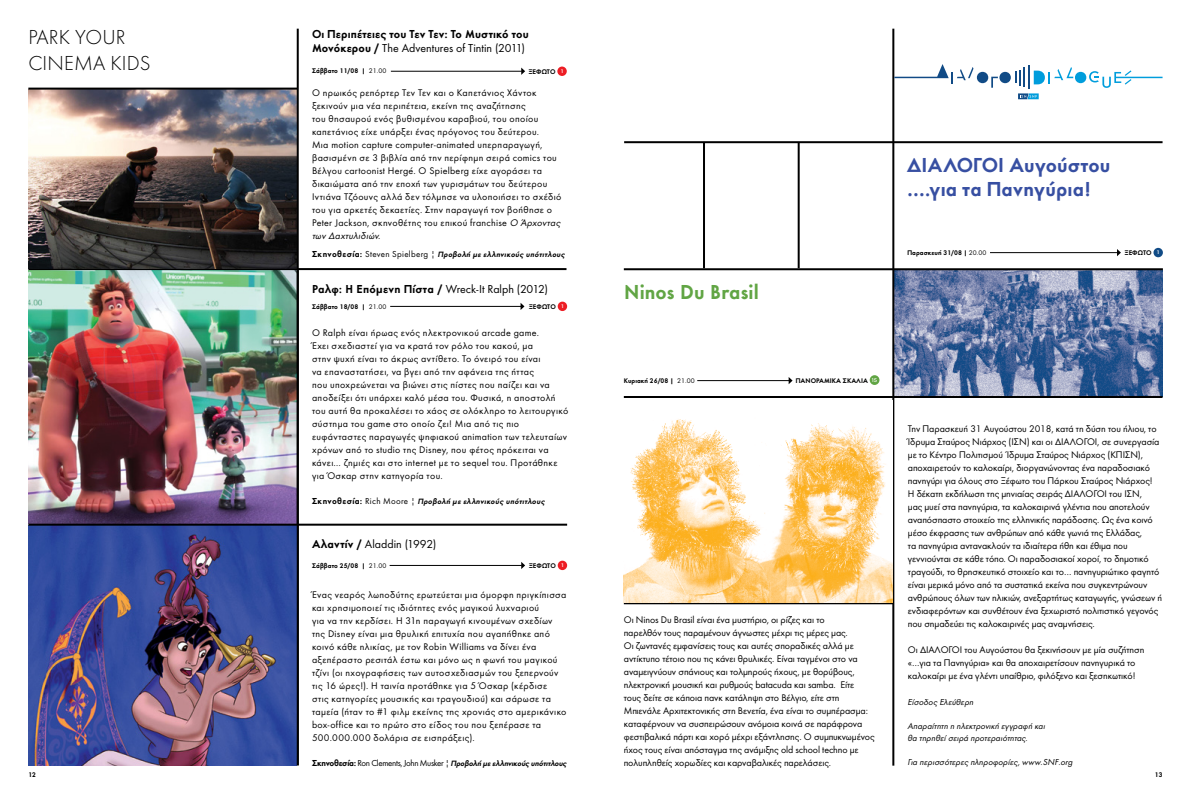
<style>
.page{position:relative;width:1191px;height:794px;background:#fff}
.page>*{position:absolute;margin:0;border:0;box-sizing:border-box;transform-origin:0 0}
.t1{font:600 21px/24px "Futura";letter-spacing:.005em;color:#374fa2}
.t2{font:100 21px/25.2px "Futura";color:#000}
.t3{font:600 21px "Futura";letter-spacing:.005em;color:#61a544}
.t4{font:600 12px/14px "Futura";letter-spacing:.015em;color:#000}
.t5{font:12px "Futura";letter-spacing:-.005em;color:#000}
.t6{font:10px/13px "Futura";letter-spacing:.03em;color:#000}
.t7{font:10px/13px "Futura";letter-spacing:-.01em;color:#000}
.t8{font:italic 9px/12px "Futura";color:#000}
.t9{font:italic 600 8px "Futura";letter-spacing:.02em;color:#000}
.t10{font:italic 600 8px "Futura";letter-spacing:-.02em;color:#000}
.t11{font:600 7px "Futura";color:#000}
.s1{font-weight:400}
.s2{font-style:italic}
.s3{font-style:normal;font-size:9px}
.s4{font-weight:400;font-style:normal;font-size:9px}
.s5{font-family:"Gotham Greek";font-weight:500;font-size:5.2px;color:#fff}
.s6{font-weight:600}
</style>
<div class="page">
<img style="left:894px;top:270px;width:268px;height:126px">
<hr style="left:892px;top:29px;width:2px;height:736px;background:#000">
<hr style="left:703px;top:142px;width:2px;height:126px;background:#000">
<hr style="left:797px;top:142px;width:2px;height:126px;background:#000">
<hr style="left:624px;top:268px;width:538px;height:2px;background:#000">
<hr style="left:624px;top:396px;width:538px;height:2px;background:#000">
<hr style="left:624px;top:602px;width:269px;height:2px;background:#000">
<hr style="left:624px;top:141px;width:538px;height:2px;background:#000">
<hr style="left:990px;top:252px;width:127px;height:1px;background:#000">
<svg style="left:1117px;top:249px;width:4px;height:7px"></svg>
<div style="left:1153px;top:248px;width:9px;height:9px;background:#114b86;border-radius:50%"></div>
<svg style="left:991px;top:77px;width:7px;height:11px"></svg>
<svg style="left:1015px;top:68px;width:10px;height:19px"></svg>
<hr style="left:1027px;top:66px;width:2px;height:23px;background:#114b86">
<div style="left:977px;top:72px;width:11px;height:11px;background:#114b86;border-radius:50%"></div>
<div style="left:999px;top:72px;width:11px;height:11px;background:#114b86;border-radius:50%"></div>
<div style="left:1075px;top:72px;width:11px;height:11px;background:#009ddc;border-radius:50%"></div>
<svg style="left:1018px;top:93px;width:20px;height:6px"></svg>
<svg style="left:1089px;top:70px;width:73px;height:18px"></svg>
<svg style="left:1033px;top:67px;width:40px;height:17px"></svg>
<svg style="left:894px;top:64px;width:79px;height:19px"></svg>
<img style="left:28px;top:270px;width:269px;height:253px">
<hr style="left:28px;top:268px;width:538px;height:2px;background:#000">
<hr style="left:390px;top:306px;width:131px;height:1px;background:#000">
<svg style="left:520px;top:303px;width:4px;height:7px"></svg>
<hr style="left:389px;top:565px;width:133px;height:1px;background:#000">
<svg style="left:521px;top:562px;width:4px;height:7px"></svg>
<div style="left:558px;top:302px;width:9px;height:9px;background:#ed1d24;border-radius:50%"></div>
<div style="left:558px;top:560px;width:9px;height:10px;background:#ed1d24;border-radius:50%"></div>
<img style="left:28px;top:525px;width:269px;height:240px">
<hr style="left:391px;top:71px;width:131px;height:1px;background:#000">
<svg style="left:521px;top:68px;width:4px;height:7px"></svg>
<div style="left:557px;top:67px;width:10px;height:9px;background:#ed1d24;border-radius:50%"></div>
<hr style="left:28px;top:523px;width:539px;height:2px;background:#000">
<img style="left:28px;top:90px;width:269px;height:178px">
<hr style="left:297px;top:29px;width:2px;height:736px;background:#000">
<hr style="left:28px;top:88px;width:270px;height:2px;background:#000">
<img style="left:624px;top:419px;width:268px;height:183px">
<hr style="left:697px;top:380px;width:92px;height:1px;background:#000">
<svg style="left:788px;top:377px;width:4px;height:7px"></svg>
<svg style="left:869px;top:375px;width:10px;height:10px"></svg>
<svg style="left:871px;top:378px;width:5px;height:4px"></svg>
<h1 class="t2" style="left:28px;top:25px;width:124px">PARK YOUR<br>CINEMA KIDS</h1>
<p class="t4" style="left:312px;top:27px;width:218px">Οι Περιπέτειες του Τεν Τεν: Το Μυστικό του<br>Μονόκερου / <span class="s1">The Adventures of Tintin (2011)</span></p>
<p class="t6" style="left:312px;top:86px;width:251px">Ο ηρωικός ρεπόρτερ Τεν Τεν και ο Καπετάνιος Χάντοκ ξεκινούν μια νέα περιπέτεια, εκείνη της αναζήτησης<br>του θησαυρού ενός βυθισμένου καραβιού, του οποίου καπετάνιος είχε υπάρξει ένας πρόγονος του δεύτερου.<br>Μια motion capture computer-animated υπερπαραγωγή, βασισμένη σε 3 βιβλία από την περίφημη σειρά comics του Βέλγου cartoonist Hergé. Ο Spielberg είχε αγοράσει τα δικαιώματα από την εποχή των γυρισμάτων του δεύτερου Ιντιάνα Τζόουνς αλλά δεν τόλμησε να υλοποιήσει το σχέδιό του για αρκετές δεκαετίες. Στην παραγωγή τον βοήθησε ο Peter Jackson, σκηνοθέτης του επικού franchise <span class="s2">Ο Άρχοντας των Δαχτυλιδιών</span>.</p>
<p class="t9" style="left:312px;top:250px;width:254px"><span class="s3">Σκηνοθεσία:</span> <span class="s4">Steven Spielberg |</span> Προβολή με ελληνικούς υπότιτλους</p>
<p class="t11" style="left:312px;top:67px;width:76px">Σάββατο 11/08 | <span class="s1">21.00</span></p>
<p class="t11" style="left:529px;top:67px;width:36px">ΞΕΦΩΤΟ <span class="s5">1</span></p>
<p class="t4" style="left:312px;top:281px;width:237px">Ραλφ: Η Επόμενη Πίστα / <span class="s1">Wreck-It Ralph (2012)</span></p>
<p class="t11" style="left:312px;top:302px;width:76px">Σάββατο 18/08 | <span class="s1">21.00</span></p>
<p class="t11" style="left:529px;top:302px;width:36px">ΞΕΦΩΤΟ <span class="s5">1</span></p>
<p class="t6" style="left:312px;top:326px;width:258px">Ο Ralph είναι ήρωας ενός ηλεκτρονικού arcade game.<br>Έχει σχεδιαστεί για να κρατά τον ρόλο του κακού, μα<br>στην ψυχή είναι το άκρως αντίθετο. Το όνειρό του είναι<br>να επαναστατήσει, να βγει από την αφάνεια της ήττας<br>που υποχρεώνεται να βιώνει στις πίστες που παίζει και να αποδείξει ότι υπάρχει καλό μέσα του. Φυσικά, η αποστολή του αυτή θα προκαλέσει το χάος σε ολόκληρο το λειτουργικό σύστημα του game στο οποίο ζει! Μια από τις πιο ευφάνταστες παραγωγές ψηφιακού animation των τελευταίων χρόνων από το studio της Disney, που φέτος πρόκειται να κάνει… ζημιές και στο internet με το sequel του. Προτάθηκε για Όσκαρ στην κατηγορία του.</p>
<p class="t9" style="left:312px;top:497px;width:234px"><span class="s3">Σκηνοθεσία:</span> <span class="s4">Rich Moore |</span> Προβολή με ελληνικούς υπότιτλους</p>
<p class="t5" style="left:312px;top:537px;width:126px"><span class="s6">Αλαντίν /</span> Aladdin (1992)</p>
<p class="t11" style="left:312px;top:561px;width:76px">Σάββατο 25/08 | <span class="s1">21.00</span></p>
<p class="t11" style="left:529px;top:561px;width:36px">ΞΕΦΩΤΟ <span class="s5">1</span></p>
<p class="t6" style="left:312px;top:588px;width:256px">Ένας νεαρός λωποδύτης ερωτεύεται μια όμορφη πριγκίπισσα και χρησιμοποιεί τις ιδιότητες ενός μαγικού λυχναριού<br>για να την κερδίσει. Η 31η παραγωγή κινουμένων σχεδίων της Disney είναι μια θρυλική επιτυχία που αγαπήθηκε από κοινό κάθε ηλικίας, με τον Robin Williams να δίνει ένα αξεπέραστο ρεσιτάλ έστω και μόνο ως η φωνή του μαγικού τζίνι (οι ηχογραφήσεις των αυτοσχεδιασμών του ξεπερνούν τις 16 ώρες!). Η ταινία προτάθηκε για 5 Όσκαρ (κέρδισε<br>στις κατηγορίες μουσικής και τραγουδιού) και σάρωσε τα ταμεία (ήταν το #1 φιλμ εκείνης της χρονιάς στο αμερικάνικο box-office και το πρώτο στο είδος του που ξεπέρασε τα 500.000.000 δολάρια σε εισπράξεις).</p>
<p class="t10" style="left:312px;top:758px;width:256px"><span class="s3">Σκηνοθεσία:</span> <span class="s4">Ron Clements, John Musker |</span> Προβολή με ελληνικούς υπότιτλους</p>
<h1 class="t3" style="left:624px;top:280px;width:136px">Ninos Du Brasil</h1>
<p class="t11" style="left:624px;top:376px;width:72px">Κυριακή 26/08 | <span class="s1">21.00</span></p>
<p class="t11" style="left:796px;top:376px;width:74px">ΠΑΝΟΡΑΜΙΚΑ ΣΚΑΛΙΑ</p>
<p class="t7" style="left:624px;top:613px;width:252px">Οι Ninos Du Brasil είναι ένα μυστήριο, οι ρίζες και το<br>παρελθόν τους παραμένουν άγνωστες μέχρι τις μέρες μας.<br>Οι ζωντανές εμφανίσεις τους και αυτές σποραδικές αλλά με αντίκτυπο τέτοιο που τις κάνει θρυλικές. Είναι ταγμένοι στο να αναμειγνύουν σπάνιους και τολμηρούς ήχους, με θορύβους, ηλεκτρονική μουσική και ρυθμούς batacuda και samba. Είτε<br>τους δείτε σε κάποια πανκ κατάληψη στο Βέλγιο, είτε στη Μπιενάλε Αρχιτεκτονικής στη Βενετία, ένα είναι το συμπέρασμα: καταφέρνουν να συσπειρώσουν ανόμοια κοινά σε παράφρονα φεστιβαλικά πάρτι και χορό μέχρι εξάντλησης. Ο συμπυκνωμένος ήχος τους είναι απόσταγμα της ανάμιξης old school techno με πολυπληθείς χορωδίες και καρναβαλικές παρελάσεις.</p>
<h1 class="t1" style="left:907px;top:152px;width:205px">ΔΙΑΛΟΓΟΙ Aυγούστου ….για τα Πανηγύρια!</h1>
<p class="t11" style="left:907px;top:248px;width:80px">Παρασκευή 31/08 | <span class="s1">20.00</span></p>
<p class="t11" style="left:1124px;top:248px;width:36px">ΞΕΦΩΤΟ <span class="s5">1</span></p>
<p class="t7" style="left:908px;top:422px;width:256px">Την Παρασκευή 31 Αυγούστου 2018, κατά τη δύση του ήλιου, το Ίδρυμα Σταύρος Νιάρχος (ΙΣΝ) και οι ΔΙΑΛΟΓΟΙ, σε συνεργασία με το Κέντρο Πολιτισμού Ίδρυμα Σταύρος Νιάρχος (ΚΠΙΣΝ), αποχαιρετούν το καλοκαίρι, διοργανώνοντας ένα παραδοσιακό πανηγύρι για όλους στο Ξέφωτο του Πάρκου Σταύρος Νιάρχος!<br>Η δέκατη εκδήλωση της μηνιαίας σειράς ΔΙΑΛΟΓΟΙ του ΙΣΝ,<br>μας μυεί στα πανηγύρια, τα καλοκαιρινά γλέντια που αποτελούν αναπόσπαστο στοιχείο της ελληνικής παράδοσης. Ως ένα κοινό μέσο έκφρασης των ανθρώπων από κάθε γωνιά της Ελλάδας,<br>τα πανηγύρια αντανακλούν τα ιδιαίτερα ήθη και έθιμα που γεννιούνται σε κάθε τόπο. Οι παραδοσιακοί χοροί, το δημοτικό τραγούδι, το θρησκευτικό στοιχείο και το… πανηγυριώτικο φαγητό είναι μερικά μόνο από τα συστατικά εκείνα που συγκεντρώνουν ανθρώπους όλων των ηλικιών, ανεξαρτήτως καταγωγής, γνώσεων ή ενδιαφερόντων και συνθέτουν ένα ξεχωριστό πολιτιστικό γεγονός που σημαδεύει τις καλοκαιρινές μας αναμνήσεις.</p>
<p class="t7" style="left:908px;top:643px;width:238px">Οι ΔΙΑΛΟΓΟΙ του Αυγούστου θα ξεκινήσουν με μία συζήτηση «…για τα Πανηγύρια» και θα αποχαιρετίσουν πανηγυρικά το καλοκαίρι με ένα γλέντι υπαίθριο, φιλόξενο και ξεσηκωτικό!</p>
<p class="t8" style="left:907px;top:696px;width:67px">Είσοδος Ελεύθερη</p>
<p class="t8" style="left:907px;top:720px;width:139px">Απαραίτητη η ηλεκτρονική εγγραφή και θα τηρηθεί σειρά προτεραιότητας.</p>
<p class="t8" style="left:907px;top:756px;width:166px">Για περισσότερες πληροφορίες, www.SNF.org</p>
<p class="t11" style="left:28px;top:770px;width:9px">12</p>
<p class="t11" style="left:1154px;top:770px;width:9px">13</p>
</div>
